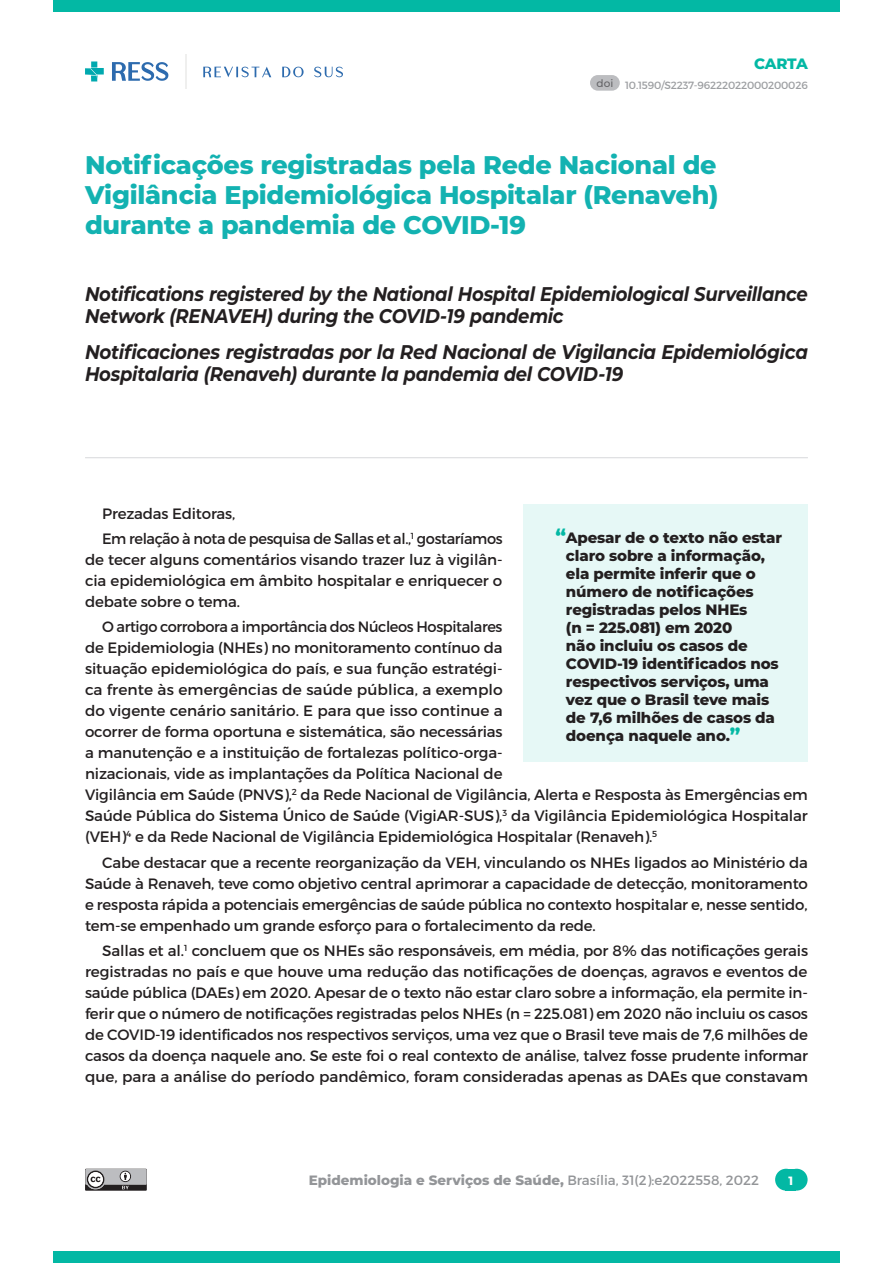
<style>
.page{position:relative;width:893px;height:1263px;background:#fff}
.page>*{position:absolute;margin:0;border:0;box-sizing:border-box;transform-origin:0 0}
.titulo_cap{font:800 25.5px/30px "Montserrat";letter-spacing:-.01em;color:#13b2b1;text-align:justify}
.titulo_cap_2{font:italic 700 19.8px/22.5px "Montserrat";letter-spacing:-.015em;color:#231f20;scale:.93 1}
.titulo_cap_2-2{font:italic 700 19.8px/22.5px "Montserrat";letter-spacing:-.015em;color:#231f20;scale:.91 1}
.texto_nor{font:15px/21px "Montserrat";letter-spacing:-.01em;color:#231f20;text-align:justify}
.texto_nor_olho{font:800 15px/18px "Montserrat";letter-spacing:-.01em;color:#231f20}
.t1{font:800 15px "Montserrat";letter-spacing:-.02em;color:#03b8a4}
.t2{font:800 13.5px "Montserrat";color:#939598}
.t3{font:700 12px "Montserrat";color:#fff}
.t4{font:10.5px "Montserrat";letter-spacing:-.02em;color:#9d9fa2}
.s1{font-size:19.5px;color:#03b8a4}
.s2{font-weight:400}
</style>
<div class="page">
<div style="left:53px;top:1251px;width:787px;height:12px;background:#03b8a4"></div>
<div style="left:53px;top:0;width:787px;height:11px;background:#03b8a4"></div>
<div style="left:590px;top:75px;width:30px;height:16px;background:#bcbdc0;border-radius:8px"></div>
<svg style="left:85px;top:1169px;width:62px;height:22px"></svg>
<img style="left:85px;top:55px;width:257px;height:34px">
<div style="left:775px;top:1169px;width:22px;height:21px;background:#03b8a4;border-radius:50%"></div>
<div style="left:786px;top:1169px;width:22px;height:21px;background:#03b8a4;border-radius:50%"></div>
<div style="left:786px;top:1169px;width:10px;height:21px;background:#03b8a4"></div>
<div style="left:524px;top:504px;width:284px;height:258px;background:#e6f8f6"></div>
<hr style="left:85px;top:457px;width:723px;height:1px;background:#dcdddf">
<p class="t1" style="left:754px;top:53px;width:55px">CARTA</p>
<p class="t4" style="left:596px;top:78px;width:213px"><sup>doi</sup> 10.1590/S2237-96222022000200026</p>
<p class="titulo_cap" style="left:85px;top:148px;width:635px">Notificações registradas pela Rede Nacional de Vigilância Epidemiológica Hospitalar (Renaveh) durante a pandemia de COVID-19</p>
<p class="titulo_cap_2-2" style="left:85px;top:282px;width:796px">Notifications registered by the National Hospital Epidemiological Surveillance<br>Network (RENAVEH) during the COVID-19 pandemic</p>
<p class="titulo_cap_2" style="left:85px;top:339px;width:779px">Notificaciones registradas por la Red Nacional de Vigilancia Epidemiológica<br>Hospitalaria (Renaveh) durante la pandemia del COVID-19</p>
<p class="texto_nor" style="left:102px;top:503px;width:135px">Prezadas Editoras,</p>
<p class="texto_nor" style="left:85px;top:528px;width:419px;text-indent:17px">Em relação à nota de pesquisa de Sallas et al.,<sup>1</sup> gostaríamos de tecer alguns comentários visando trazer luz à vigilân&shy;cia epidemiológica em âmbito hospitalar e enriquecer o debate sobre o tema.</p>
<p class="texto_nor" style="left:85px;top:616px;width:724px;text-align:left;text-indent:17px">O artigo corrobora a importância dos Núcleos Hospitalares<br>de Epidemiologia (NHEs) no monitoramento contínuo da<br>situação epidemiológica do país, e sua função estratégi-<br>ca frente às emergências de saúde pública, a exemplo<br>do vigente cenário sanitário. E para que isso continue a<br>ocorrer de forma oportuna e sistemática, são necessárias<br>a manutenção e a instituição de fortalezas político-orga-<br>nizacionais, vide as implantações da Política Nacional de<br>Vigilância em Saúde (PNVS),<sup>2</sup> da Rede Nacional de Vigilância, Alerta e Resposta às Emergências em Saúde Pública do Sistema Único de Saúde (VigiAR-SUS),<sup>3</sup> da Vigilância Epidemiológica Hospitalar (VEH)<sup>4</sup> e da Rede Nacional de Vigilância Epidemiológica Hospitalar (Renaveh).<sup>5</sup></p>
<p class="texto_nor" style="left:85px;top:852px;width:724px;text-indent:17px">Cabe destacar que a recente reorganização da VEH, vinculando os NHEs ligados ao Ministério da Saúde à Renaveh, teve como objetivo central aprimorar a capacidade de detecção, monitoramento e resposta rápida a potenciais emergências de saúde pública no contexto hospitalar e, nesse sentido, tem-se empenhado um grande esforço para o fortalecimento da rede.</p>
<p class="texto_nor" style="left:85px;top:940px;width:725px;text-indent:17px">Sallas et al.<sup>1</sup> concluem que os NHEs são responsáveis, em média, por 8% das notificações gerais registradas no país e que houve uma redução das notificações de doenças, agravos e eventos de saúde pública (DAEs) em 2020. Apesar de o texto não estar claro sobre a informação, ela permite in&shy;ferir que o número de notificações registradas pelos NHEs (n = 225.081) em 2020 não incluiu os casos de COVID-19 identificados nos respectivos serviços, uma vez que o Brasil teve mais de 7,6 milhões de casos da doença naquele ano. Se este foi o real contexto de análise, talvez fosse prudente informar que, para a análise do período pandêmico, foram consideradas apenas as DAEs que constavam</p>
<p class="texto_nor_olho" style="left:566px;top:527px;width:218px;text-indent:-11px"><span class="s1">“</span>Apesar de o texto não estar claro sobre a informação, ela permite inferir que o número de notificações registradas pelos NHEs<br>(n = 225.081) em 2020<br>não incluiu os casos de<br>COVID-19 identificados nos respectivos serviços, uma vez que o Brasil teve mais de 7,6 milhões de casos da doença naquele ano.<span class="s1">”</span></p>
<p class="t2" style="left:309px;top:1170px;width:452px">Epidemiologia e Serviços de Saúde, <span class="s2">Brasília, 31(2):e2022558, 2022</span></p>
<p class="t3" style="left:788px;top:1173px;width:6px">1</p>
</div>
